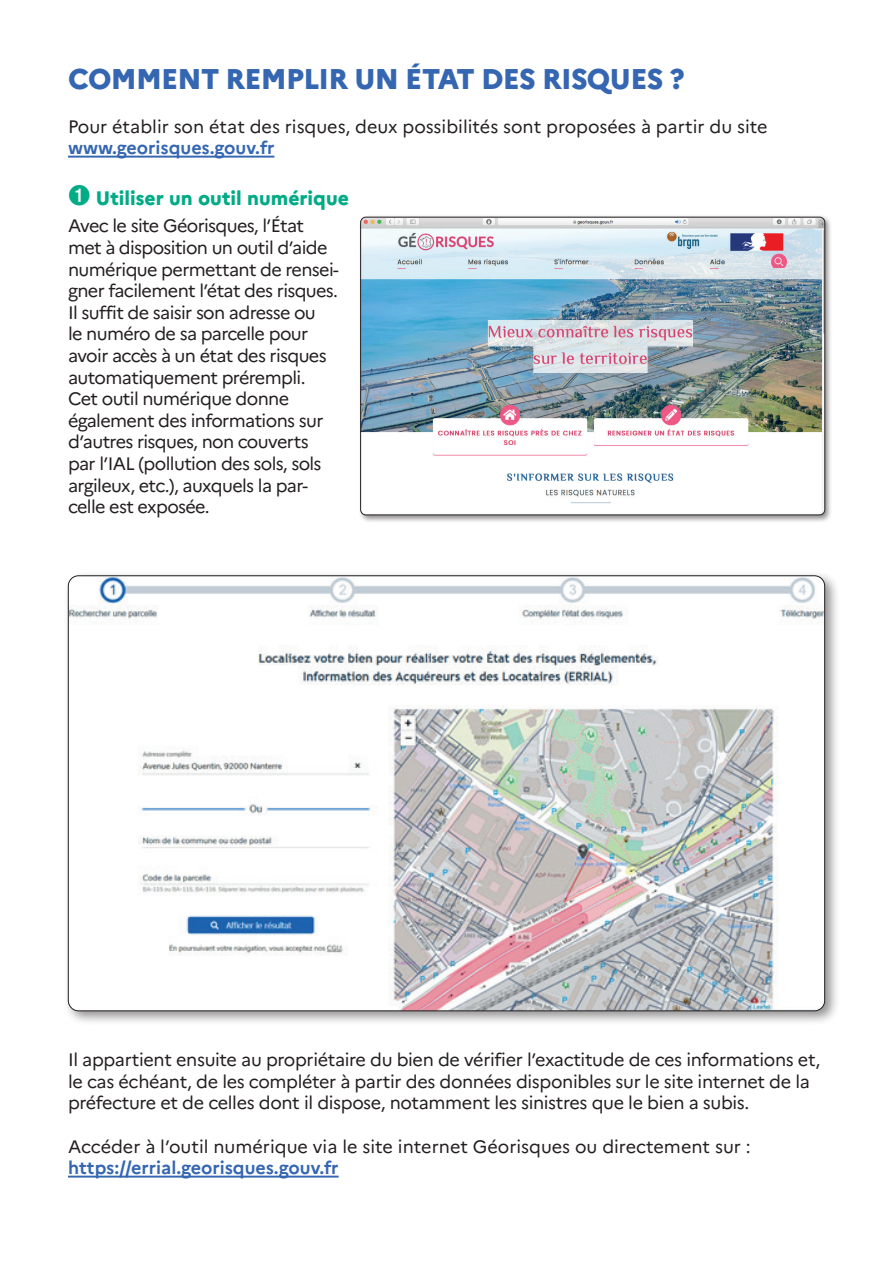
<style>
.page{position:relative;width:893px;height:1263px;background:#fff}
.page>*{position:absolute;margin:0;border:0;box-sizing:border-box;transform-origin:0 0}
.t1{font:800 28.5px "Marianne";letter-spacing:-.025em;color:#3566b1}
.t2{font:800 19.5px "Marianne";color:#00ab85}
.t3{font:18px/21.6px "Marianne";letter-spacing:-.03em;color:#231f20}
.t4{font:18px "Marianne";color:#231f20}
.t5{font:700 18px "Marianne";color:#3566b1}
</style>
<div class="page">
<hr style="left:892px;top:780px;width:1px;height:221px;background:#00ab85">
<hr style="left:68px;top:156px;width:206px;height:2px;background:#3566b1">
<div style="left:358px;top:214px;width:475px;height:309px;background:#231f20;opacity:.5"></div>
<img style="left:361px;top:217px;width:464px;height:298px">
<div style="left:360px;top:217px;width:465px;height:298px;border:1px solid #231f20;border-radius:5px"></div>
<div style="left:63px;top:570px;width:777px;height:456px;background:#231f20;opacity:.5"></div>
<img style="left:68px;top:576px;width:757px;height:435px">
<hr style="left:68px;top:1175px;width:271px;height:2px;background:#3566b1">
<h1 class="t1" style="left:68px;top:62px;width:618px">COMMENT REMPLIR UN ÉTAT DES RISQUES ?</h1>
<p class="t4" style="left:68px;top:115px;width:701px">Pour établir son état des risques, deux possibilités sont proposées à partir du site</p>
<p class="t5" style="left:68px;top:137px;width:208px">www.georisques.gouv.fr</p>
<p class="t2" style="left:68px;top:186px;width:282px">➊ Utiliser un outil numérique</p>
<p class="t3" style="left:68px;top:215px;width:272px">Avec le site Géorisques, l’État met à disposition un outil d’aide numérique permettant de rensei&shy;gner facilement l’état des risques.<br>Il suffit de saisir son adresse ou<br>le numéro de sa parcelle pour avoir accès à un état des risques automatiquement prérempli.<br>Cet outil numérique donne également des informations sur d’autres risques, non couverts par l’IAL (pollution des sols, sols argileux, etc.), auxquels la par&shy;celle est exposée.</p>
<p class="t3" style="left:68px;top:1049px;width:754px">Il appartient ensuite au propriétaire du bien de vérifier l’exactitude de ces informations et, le cas échéant, de les compléter à partir des données disponibles sur le site internet de la préfecture et de celles dont il dispose, notamment les sinistres que le bien a subis.</p>
<p class="t4" style="left:68px;top:1135px;width:684px">Accéder à l’outil numérique via le site internet Géorisques ou directement sur :</p>
<p class="t5" style="left:68px;top:1157px;width:272px">https://errial.georisques.gouv.fr</p>
</div>
